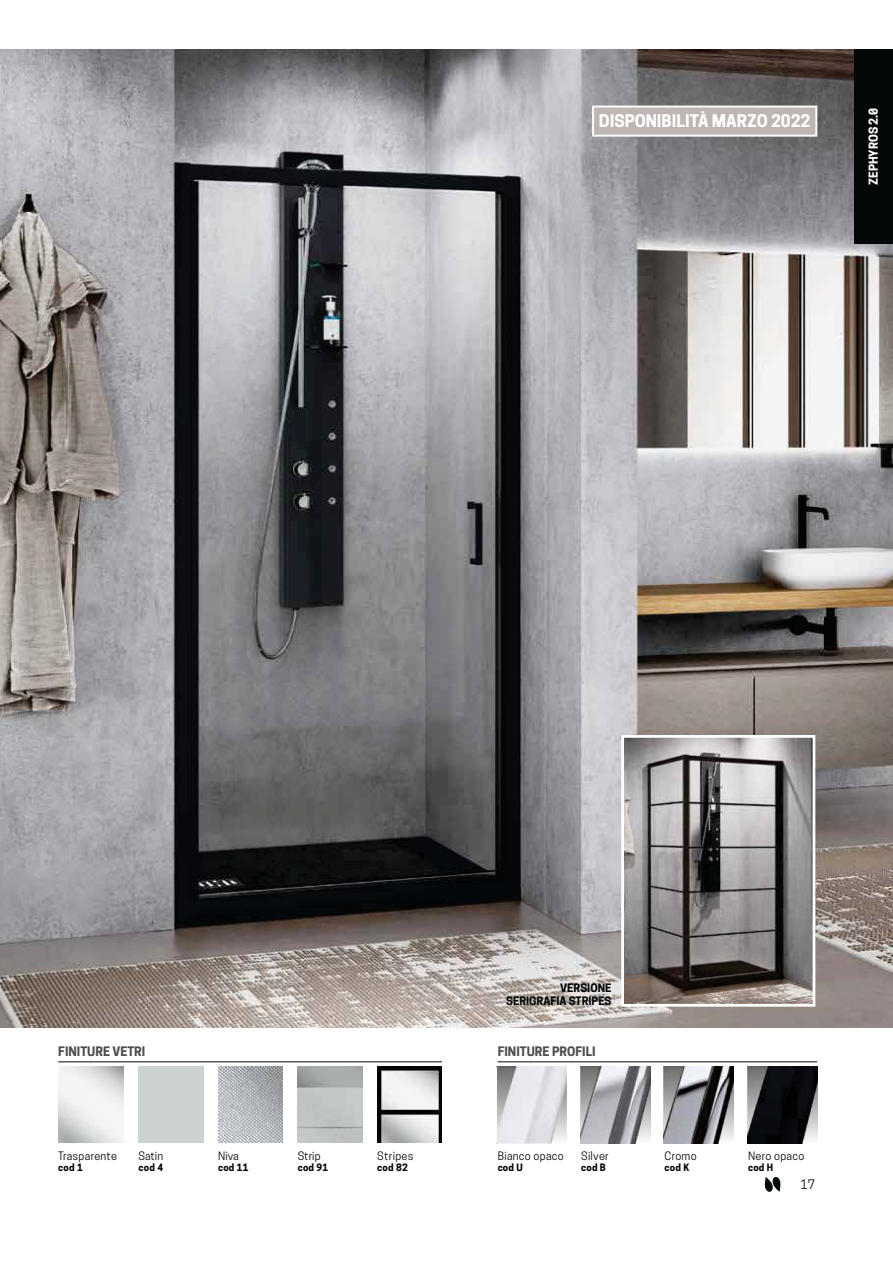
<style>
.page{position:relative;width:893px;height:1263px;background:#fff}
.page>*{position:absolute;margin:0;border:0;box-sizing:border-box;transform-origin:0 0}
.t1{font:700 16.5px "Novellini";color:#fff}
.t2{font:700 12.3px "Novellini";color:#4e4e4d}
.t3{font:12.3px "Novellini";color:#030806}
.t4{font:700 11.7px "Novellini";color:#fff}
.t5{font:10.95px "Novellini";letter-spacing:.025em;color:#030806}
.t6{font:700 10.95px/13.2px "Novellini";color:#030806;text-align:right}
.t7{font:700 9.6px "Novellini";letter-spacing:.025em;color:#030806}
</style>
<div class="page">
<hr style="left:58px;top:1062px;width:384px;height:1px;background:#030806">
<hr style="left:497px;top:1062px;width:320px;height:1px;background:#030806">
<img style="left:218px;top:1067px;width:65px;height:76px">
<img style="left:377px;top:1067px;width:65px;height:76px">
<img style="left:497px;top:1066px;width:70px;height:78px">
<img style="left:580px;top:1066px;width:70px;height:78px">
<img style="left:664px;top:1066px;width:69px;height:78px">
<img style="left:747px;top:1066px;width:70px;height:78px">
<img style="left:0;top:49px;width:892px;height:978px">
<img style="left:625px;top:739px;width:186px;height:264px">
<div style="left:621px;top:735px;width:194px;height:272px;border:3px solid #fff"></div>
<svg style="left:591px;top:105px;width:227px;height:33px"></svg>
<svg style="left:764px;top:1177px;width:16px;height:15px"></svg>
<div style="left:854px;top:49px;width:38px;height:194px;background:#030806"></div>
<h1 class="t1" style="left:599px;top:112px;width:213px">DISPONIBILITÀ MARZO 2†22</h1>
<p class="t4" style="left:867px;top:185px;width:79px;rotate:-90deg">ZEPHYROS 2.0</p>
<p class="t6" style="left:506px;top:981px;width:107px">VERSIONE<br>SERIGRAFIA STRIPES</p>
<p class="t2" style="left:58px;top:1044px;width:89px">FINITURE VETRI</p>
<p class="t2" style="left:497px;top:1044px;width:99px">FINITURE PROFILI</p>
<p class="t5" style="left:58px;top:1151px;width:60px">Trasparente</p>
<p class="t7" style="left:58px;top:1162px;width:26px">cod 1</p>
<p class="t5" style="left:138px;top:1151px;width:26px">Sat-n</p>
<p class="t7" style="left:138px;top:1162px;width:26px">cod 4</p>
<p class="t5" style="left:218px;top:1151px;width:22px">N-va</p>
<p class="t7" style="left:218px;top:1162px;width:32px">cod 11</p>
<p class="t5" style="left:298px;top:1151px;width:24px">Str-p</p>
<p class="t7" style="left:298px;top:1162px;width:32px">cod 91</p>
<p class="t5" style="left:377px;top:1151px;width:38px">Str-pes</p>
<p class="t7" style="left:377px;top:1162px;width:32px">cod 82</p>
<p class="t5" style="left:497px;top:1151px;width:68px">B-anco opaco</p>
<p class="t7" style="left:497px;top:1162px;width:27px">cod U</p>
<p class="t5" style="left:581px;top:1151px;width:29px">S-lver</p>
<p class="t7" style="left:581px;top:1162px;width:26px">cod B</p>
<p class="t5" style="left:664px;top:1151px;width:33px">Cromo</p>
<p class="t7" style="left:664px;top:1162px;width:26px">cod K</p>
<p class="t5" style="left:748px;top:1151px;width:58px">Nero opaco</p>
<p class="t7" style="left:748px;top:1162px;width:27px">cod H</p>
<p class="t3" style="left:800px;top:1179px;width:16px">17</p>
</div>
